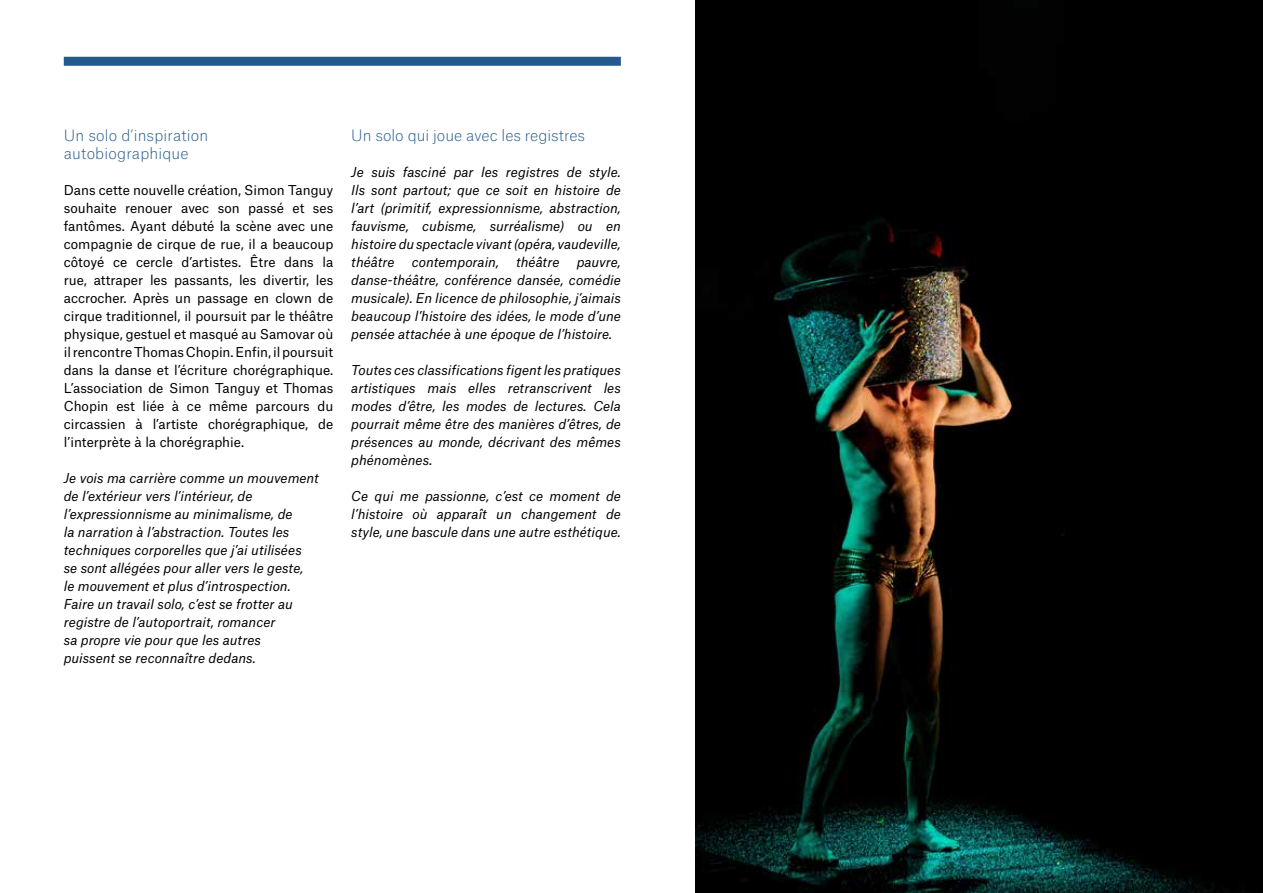
<style>
.page{position:relative;width:1263px;height:893px;background:#fff}
.page>*{position:absolute;margin:0;border:0;box-sizing:border-box;transform-origin:0 0}
.t1{font:100 15px/18px "Atlas Grotesk";letter-spacing:.005em;color:#245a8d}
.t2{font:italic 13.05px/18px "Atlas Grotesk";color:#000;text-align:justify}
.t3{font:13.05px/18px "Atlas Grotesk";color:#000;text-align:justify}
</style>
<div class="page">
<img style="left:695px;top:1px;width:568px;height:892px">
<div style="left:64px;top:57px;width:557px;height:9px;background:#245a8d"></div>
<p class="t1" style="left:64px;top:125px;width:146px">Un solo d’inspiration autobiographique</p>
<p class="t3" style="left:64px;top:180px;width:271px">Dans cette nouvelle création, Simon Tanguy souhaite renouer avec son passé et ses fantômes. Ayant débuté la scène avec une compagnie de cirque de rue, il a beaucoup côtoyé ce cercle d’artistes. Être dans la rue, attraper les passants, les divertir, les accrocher. Après un passage en clown de cirque traditionnel, il poursuit par le théâtre physique, gestuel et masqué au Samovar où il rencontre Thomas Chopin. Enfin, il poursuit dans la danse et l’écriture chorégraphique.<br>L’association de Simon Tanguy et Thomas Chopin est liée à ce même parcours du circassien à l’artiste chorégraphique, de l’interprète à la chorégraphie.</p>
<p class="t2" style="left:64px;top:468px;width:256px;text-align:left">Je vois ma carrière comme un mouvement de l’extérieur vers l’intérieur, de l’expressionnisme au minimalisme, de<br>la narration à l’abstraction. Toutes les techniques corporelles que j’ai utilisées<br>se sont allégées pour aller vers le geste,<br>le mouvement et plus d’introspection.<br>Faire un travail solo, c’est se frotter au registre de l’autoportrait, romancer<br>sa propre vie pour que les autres<br>puissent se reconnaître dedans.</p>
<p class="t1" style="left:351px;top:125px;width:235px">Un solo qui joue avec les registres</p>
<p class="t2" style="left:351px;top:162px;width:271px">Je suis fasciné par les registres de style.<br>Ils sont partout; que ce soit en histoire de l’art (primitif, expressionnisme, abstraction, fauvisme, cubisme, surréalisme) ou en histoire du spectacle vivant (opéra, vaudeville, théâtre</p>
<p class="t2" style="left:412px;top:252px;width:89px">contemporain,</p>
<p class="t2" style="left:516px;top:252px;width:45px">théâtre</p>
<p class="t2" style="left:351px;top:252px;width:271px;text-indent:225px">pauvre, danse-théâtre, conférence dansée, comédie musicale). En licence de philosophie, j’aimais beaucoup l’histoire des idées, le mode d’une pensée attachée à une époque de l’histoire.</p>
<p class="t2" style="left:351px;top:360px;width:271px">Toutes ces classifications figent les pratiques artistiques mais elles retranscrivent les modes d’être, les modes de lectures. Cela pourrait même être des manières d’êtres, de présences au monde, décrivant des mêmes phénomènes.</p>
<p class="t2" style="left:351px;top:486px;width:271px">Ce qui me passionne, c’est ce moment de l’histoire où apparaît un changement de style, une bascule dans une autre esthétique.</p>
</div>
